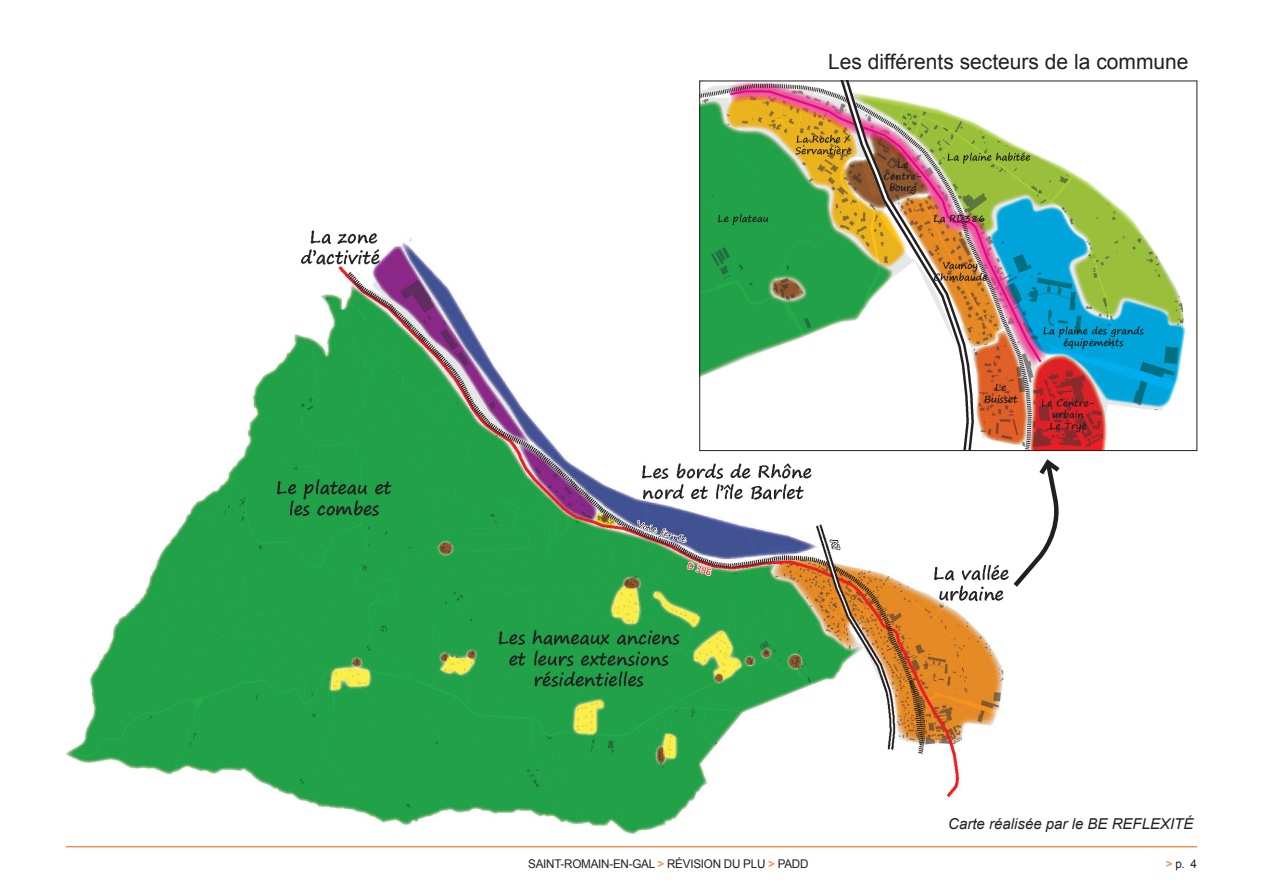
<style>
.page{position:relative;width:1263px;height:893px;background:#fff}
.page>*{position:absolute;margin:0;border:0;box-sizing:border-box;transform-origin:0 0}
.t1{font:21px "Arial";color:#231f20}
.TEXTE{font:italic 15px "Arial";color:#231f20}
.t2{font:12px "Arial";letter-spacing:-.02em;color:#231f20}
.s1{color:#f36e21}
</style>
<div class="page">
<hr style="left:66px;top:846px;width:1131px;height:1px;background:#f36e21">
<img style="left:66px;top:230px;width:983px;height:603px">
<img style="left:701px;top:83px;width:485px;height:366px">
<svg style="left:1009px;top:456px;width:51px;height:136px"></svg>
<p class="t1" style="left:828px;top:48px;width:362px">Les différents secteurs de la commune</p>
<p class="TEXTE" style="left:948px;top:813px;width:247px">Carte réalisée par le BE REFLEXITÉ</p>
<p class="t2" style="left:528px;top:855px;width:282px">SAINT-ROMAIN-EN-GAL <span class="s1">&gt;</span> RÉVISION DU PLU <span class="s1">&gt;</span> PADD</p>
<p class="t2" style="left:1166px;top:855px;width:33px"><span class="s1">&gt;</span> p. 4</p>
</div>
